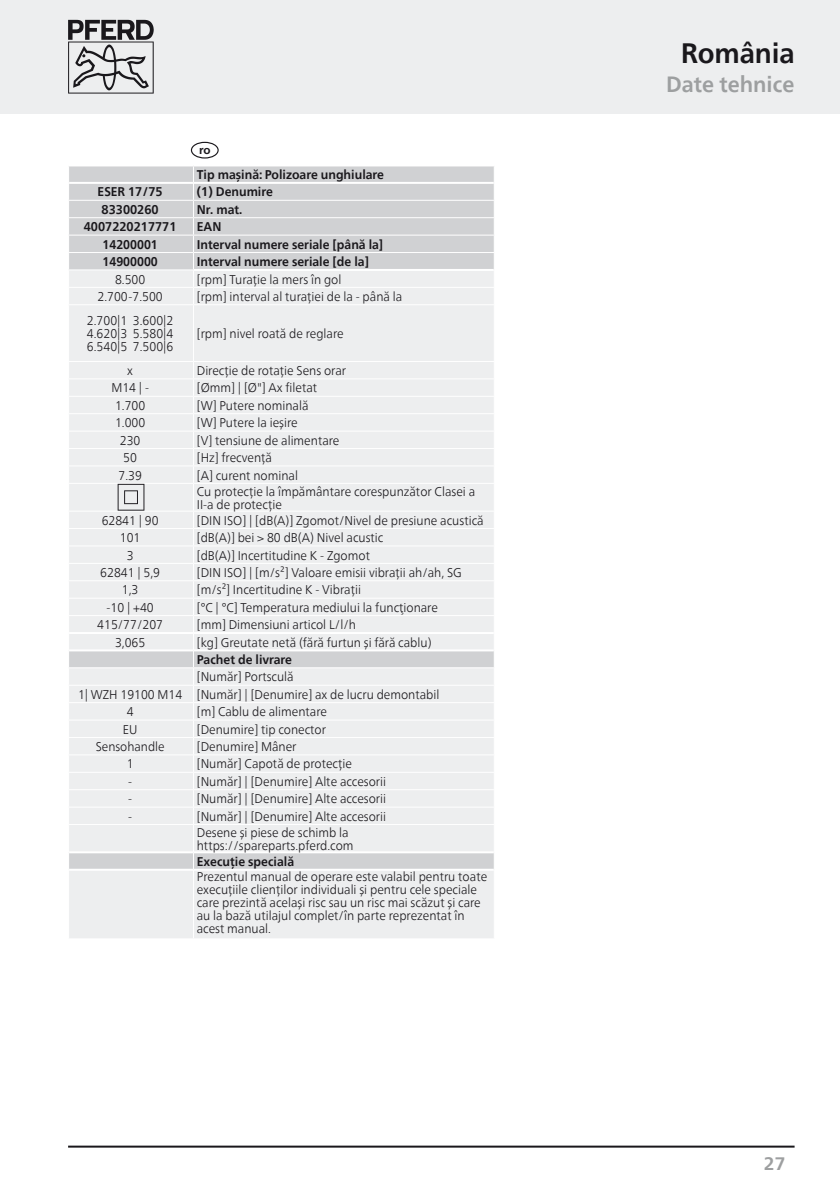
<style>
.page{position:relative;width:840px;height:1191px;background:#fff}
.page>*{position:absolute;margin:0;border:0;box-sizing:border-box;transform-origin:0 0}
.Header_Textseiten{font:700 28px "Neue Frutiger World";letter-spacing:-.005em;color:#1a181c}
.Header_Textseiten_Su{font:700 22px "Neue Frutiger World";color:#9d9fa0}
.t1{font:700 18px "Neue Frutiger World";color:#9d9fa0}
.Tabelle1{font:300 12.6px/13px "Neue Frutiger World";color:#1a181c;scale:.96 1}
.Tabelle_vorne{font:300 12.6px/13px "Neue Frutiger World";color:#1a181c;text-align:justify;scale:.95 1}
.Tabelle1-2{font:700 12.6px "Neue Frutiger World";color:#1a181c;scale:.96 1}
.Tabelle_vorne-2{font:700 12.6px "Neue Frutiger World";color:#1a181c;scale:.95 1}
.Tabelle_vorne-3{font:700 12.6px "Neue Frutiger World";color:#1a181c;scale:.92 1}
.t2{font:700 11.6px "Frutiger LT Pro";color:#1a181c}
</style>
<div class="page">
<div style="left:191px;top:142px;width:27px;height:16px;border:1px solid #1a181c;border-radius:50%"></div>
<div style="left:69px;top:166px;width:424px;height:103px;background:#d0d1d3"></div>
<div style="left:69px;top:270px;width:424px;height:668px;background:#edeeef"></div>
<hr style="left:69px;top:182px;width:124px;height:2px;background:#fff">
<hr style="left:194px;top:182px;width:299px;height:2px;background:#fff">
<hr style="left:68px;top:200px;width:125px;height:1px;background:#fff">
<hr style="left:193px;top:200px;width:301px;height:1px;background:#fff">
<hr style="left:68px;top:217px;width:125px;height:1px;background:#fff">
<hr style="left:193px;top:217px;width:301px;height:1px;background:#fff">
<hr style="left:68px;top:235px;width:125px;height:1px;background:#fff">
<hr style="left:193px;top:235px;width:301px;height:1px;background:#fff">
<hr style="left:68px;top:252px;width:125px;height:1px;background:#fff">
<hr style="left:193px;top:252px;width:301px;height:1px;background:#fff">
<hr style="left:193px;top:287px;width:301px;height:1px;background:#fff">
<svg style="left:493px;top:166px;width:1px;height:138px"></svg>
<hr style="left:194px;top:269px;width:299px;height:2px;background:#fff">
<hr style="left:68px;top:287px;width:125px;height:1px;background:#fff">
<hr style="left:68px;top:304px;width:125px;height:1px;background:#fff">
<hr style="left:68px;top:361px;width:125px;height:1px;background:#fff">
<hr style="left:193px;top:361px;width:301px;height:1px;background:#fff">
<hr style="left:193px;top:378px;width:301px;height:1px;background:#fff">
<hr style="left:193px;top:396px;width:301px;height:1px;background:#fff">
<hr style="left:193px;top:413px;width:301px;height:1px;background:#fff">
<hr style="left:193px;top:430px;width:301px;height:1px;background:#fff">
<hr style="left:193px;top:448px;width:301px;height:1px;background:#fff">
<hr style="left:193px;top:465px;width:301px;height:1px;background:#fff">
<hr style="left:193px;top:483px;width:301px;height:1px;background:#fff">
<hr style="left:193px;top:510px;width:301px;height:1px;background:#fff">
<hr style="left:193px;top:528px;width:301px;height:1px;background:#fff">
<hr style="left:193px;top:545px;width:301px;height:1px;background:#fff">
<hr style="left:193px;top:563px;width:301px;height:1px;background:#fff">
<hr style="left:193px;top:580px;width:301px;height:1px;background:#fff">
<hr style="left:193px;top:597px;width:301px;height:1px;background:#fff">
<hr style="left:193px;top:615px;width:301px;height:1px;background:#fff">
<hr style="left:194px;top:632px;width:299px;height:2px;background:#fff">
<hr style="left:194px;top:649px;width:299px;height:2px;background:#fff">
<hr style="left:193px;top:667px;width:301px;height:1px;background:#fff">
<hr style="left:193px;top:685px;width:301px;height:1px;background:#fff">
<hr style="left:193px;top:702px;width:301px;height:1px;background:#fff">
<hr style="left:193px;top:719px;width:301px;height:1px;background:#fff">
<hr style="left:193px;top:737px;width:301px;height:1px;background:#fff">
<hr style="left:193px;top:754px;width:301px;height:1px;background:#fff">
<hr style="left:193px;top:772px;width:301px;height:1px;background:#fff">
<hr style="left:193px;top:789px;width:301px;height:1px;background:#fff">
<hr style="left:193px;top:806px;width:301px;height:1px;background:#fff">
<hr style="left:193px;top:824px;width:301px;height:1px;background:#fff">
<svg style="left:493px;top:362px;width:1px;height:507px"></svg>
<hr style="left:194px;top:851px;width:299px;height:2px;background:#fff">
<hr style="left:194px;top:868px;width:299px;height:2px;background:#fff">
<svg style="left:193px;top:166px;width:1px;height:138px"></svg>
<hr style="left:193px;top:304px;width:301px;height:1px;background:#fff">
<hr style="left:193px;top:305px;width:1px;height:56px;background:#fff">
<svg style="left:69px;top:362px;width:125px;height:576px"></svg>
<div style="left:0;top:0;width:839px;height:113px;background:#edeeef"></div>
<svg style="left:68px;top:20px;width:86px;height:74px"></svg>
<hr style="left:68px;top:1145px;width:726px;height:2px;background:#1a181c">
<p class="t2" style="left:199px;top:143px;width:13px">ro</p>
<p class="Tabelle1-2" style="left:197px;top:163px;width:196px">Tip mașină: Polizoare unghiulare</p>
<p class="Tabelle_vorne-2" style="left:98px;top:181px;width:70px">ESER 17/75</p>
<p class="Tabelle1-2" style="left:197px;top:181px;width:81px">(1) Denumire</p>
<p class="Tabelle_vorne-2" style="left:102px;top:198px;width:62px">83300260</p>
<p class="Tabelle1-2" style="left:197px;top:198px;width:49px">Nr. mat.</p>
<p class="Tabelle_vorne-2" style="left:84px;top:216px;width:99px">4007220217771</p>
<p class="Tabelle1-2" style="left:197px;top:216px;width:27px">EAN</p>
<p class="Tabelle_vorne-3" style="left:102px;top:233px;width:62px">14200001</p>
<p class="Tabelle1-2" style="left:197px;top:233px;width:196px">Interval numere seriale [până la]</p>
<p class="Tabelle_vorne-3" style="left:102px;top:251px;width:62px">14900000</p>
<p class="Tabelle1-2" style="left:197px;top:251px;width:181px">Interval numere seriale [de la]</p>
<p class="Tabelle_vorne" style="left:115px;top:273px;width:33px">8.500</p>
<p class="Tabelle1" style="left:197px;top:273px;width:152px">[rpm] Turație la mers în gol</p>
<p class="Tabelle_vorne" style="left:97px;top:290px;width:70px">2.700-7.500</p>
<p class="Tabelle1" style="left:197px;top:290px;width:215px">[rpm] interval al turației de la - până la</p>
<p class="Tabelle_vorne" style="left:87px;top:314px;width:92px">2.700|1 3.600|2<br>4.620|3 5.580|4<br>6.540|5 7.500|6</p>
<p class="Tabelle1" style="left:197px;top:327px;width:154px">[rpm] nivel roată de reglare</p>
<p class="Tabelle_vorne" style="left:127px;top:364px;width:8px">x</p>
<p class="Tabelle1" style="left:197px;top:364px;width:157px">Direcție de rotație Sens orar</p>
<p class="Tabelle_vorne" style="left:111px;top:381px;width:41px">M14 | -</p>
<p class="Tabelle1" style="left:197px;top:381px;width:127px">[Ømm] | [Ø"] Ax filetat</p>
<p class="Tabelle_vorne" style="left:115px;top:399px;width:33px">1.700</p>
<p class="Tabelle1" style="left:197px;top:399px;width:118px">[W] Putere nominală</p>
<p class="Tabelle_vorne" style="left:115px;top:416px;width:33px">1.000</p>
<p class="Tabelle1" style="left:197px;top:416px;width:107px">[W] Putere la ieșire</p>
<p class="Tabelle_vorne" style="left:120px;top:434px;width:23px">230</p>
<p class="Tabelle1" style="left:197px;top:434px;width:150px">[V] tensiune de alimentare</p>
<p class="Tabelle_vorne" style="left:123px;top:451px;width:16px">50</p>
<p class="Tabelle1" style="left:197px;top:451px;width:80px">[Hz] frecvență</p>
<p class="Tabelle_vorne" style="left:118px;top:469px;width:26px">7.39</p>
<p class="Tabelle1" style="left:197px;top:469px;width:107px">[A] curent nominal</p>
<p class="Tabelle1" style="left:197px;top:485px;width:291px">Cu protecție la împământare corespunzător Clasei a<br>II-a de protecție</p>
<p class="Tabelle_vorne" style="left:102px;top:514px;width:61px">62841 | 90</p>
<p class="Tabelle1" style="left:197px;top:514px;width:300px">[DIN ISO] | [dB(A)] Zgomot/Nivel de presiune acustică</p>
<p class="Tabelle_vorne" style="left:120px;top:531px;width:23px">101</p>
<p class="Tabelle1" style="left:197px;top:531px;width:196px">[dB(A)] bei &gt; 80 dB(A) Nivel acustic</p>
<p class="Tabelle_vorne" style="left:127px;top:549px;width:9px">3</p>
<p class="Tabelle1" style="left:197px;top:549px;width:182px">[dB(A)] Incertitudine K - Zgomot</p>
<p class="Tabelle_vorne" style="left:100px;top:566px;width:64px">62841 | 5,9</p>
<p class="Tabelle1" style="left:197px;top:566px;width:277px">[DIN ISO] | [m/s²] Valoare emisii vibrații ah/ah, SG</p>
<p class="Tabelle_vorne" style="left:122px;top:583px;width:19px">1,3</p>
<p class="Tabelle1" style="left:197px;top:583px;width:172px">[m/s²] Incertitudine K - Vibrații</p>
<p class="Tabelle_vorne" style="left:106px;top:601px;width:51px">-10 | +40</p>
<p class="Tabelle1" style="left:197px;top:601px;width:252px">[°C | °C] Temperatura mediului la funcţionare</p>
<p class="Tabelle_vorne" style="left:97px;top:618px;width:71px">415/77/207</p>
<p class="Tabelle1" style="left:197px;top:618px;width:167px">[mm] Dimensiuni articol L/l/h</p>
<p class="Tabelle_vorne" style="left:115px;top:636px;width:33px">3,065</p>
<p class="Tabelle1" style="left:197px;top:636px;width:246px">[kg] Greutate netă (fără furtun și fără cablu)</p>
<p class="Tabelle1-2" style="left:197px;top:648px;width:101px">Pachet de livrare</p>
<p class="Tabelle1" style="left:197px;top:670px;width:102px">[Număr] Portsculă</p>
<p class="Tabelle_vorne" style="left:78px;top:688px;width:111px">1| WZH 19100 M14</p>
<p class="Tabelle1" style="left:197px;top:688px;width:254px">[Număr] | [Denumire] ax de lucru demontabil</p>
<p class="Tabelle_vorne" style="left:127px;top:705px;width:9px">4</p>
<p class="Tabelle1" style="left:197px;top:705px;width:137px">[m] Cablu de alimentare</p>
<p class="Tabelle_vorne" style="left:123px;top:723px;width:17px">EU</p>
<p class="Tabelle1" style="left:197px;top:723px;width:136px">[Denumire] tip conector</p>
<p class="Tabelle_vorne" style="left:96px;top:740px;width:74px">Sensohandle</p>
<p class="Tabelle1" style="left:197px;top:740px;width:105px">[Denumire] Mâner</p>
<p class="Tabelle_vorne" style="left:127px;top:757px;width:9px">1</p>
<p class="Tabelle1" style="left:197px;top:757px;width:163px">[Număr] Capotă de protecție</p>
<p class="Tabelle_vorne" style="left:128px;top:775px;width:6px">-</p>
<p class="Tabelle1" style="left:197px;top:775px;width:199px">[Număr] | [Denumire] Alte accesorii</p>
<p class="Tabelle_vorne" style="left:128px;top:792px;width:6px">-</p>
<p class="Tabelle1" style="left:197px;top:792px;width:199px">[Număr] | [Denumire] Alte accesorii</p>
<p class="Tabelle_vorne" style="left:128px;top:810px;width:6px">-</p>
<p class="Tabelle1" style="left:197px;top:810px;width:199px">[Număr] | [Denumire] Alte accesorii</p>
<p class="Tabelle1" style="left:197px;top:826px;width:165px">Desene și piese de schimb la https://spareparts.pferd.com</p>
<p class="Tabelle1-2" style="left:197px;top:850px;width:103px">Execuție specială</p>
<p class="Tabelle1" style="left:197px;top:870px;width:304px">Prezentul manual de operare este valabil pentru toate execuțiile clienților individuali și pentru cele speciale care prezintă același risc sau un risc mai scăzut și care au la bază utilajul complet/în parte reprezentat în acest manual.</p>
<p class="Header_Textseiten" style="left:680px;top:28px;width:115px">România</p>
<p class="Header_Textseiten_Su" style="left:665px;top:65px;width:130px">Date tehnice</p>
<h3 class="t1" style="left:763px;top:1147px;width:23px">27</h3>
</div>
